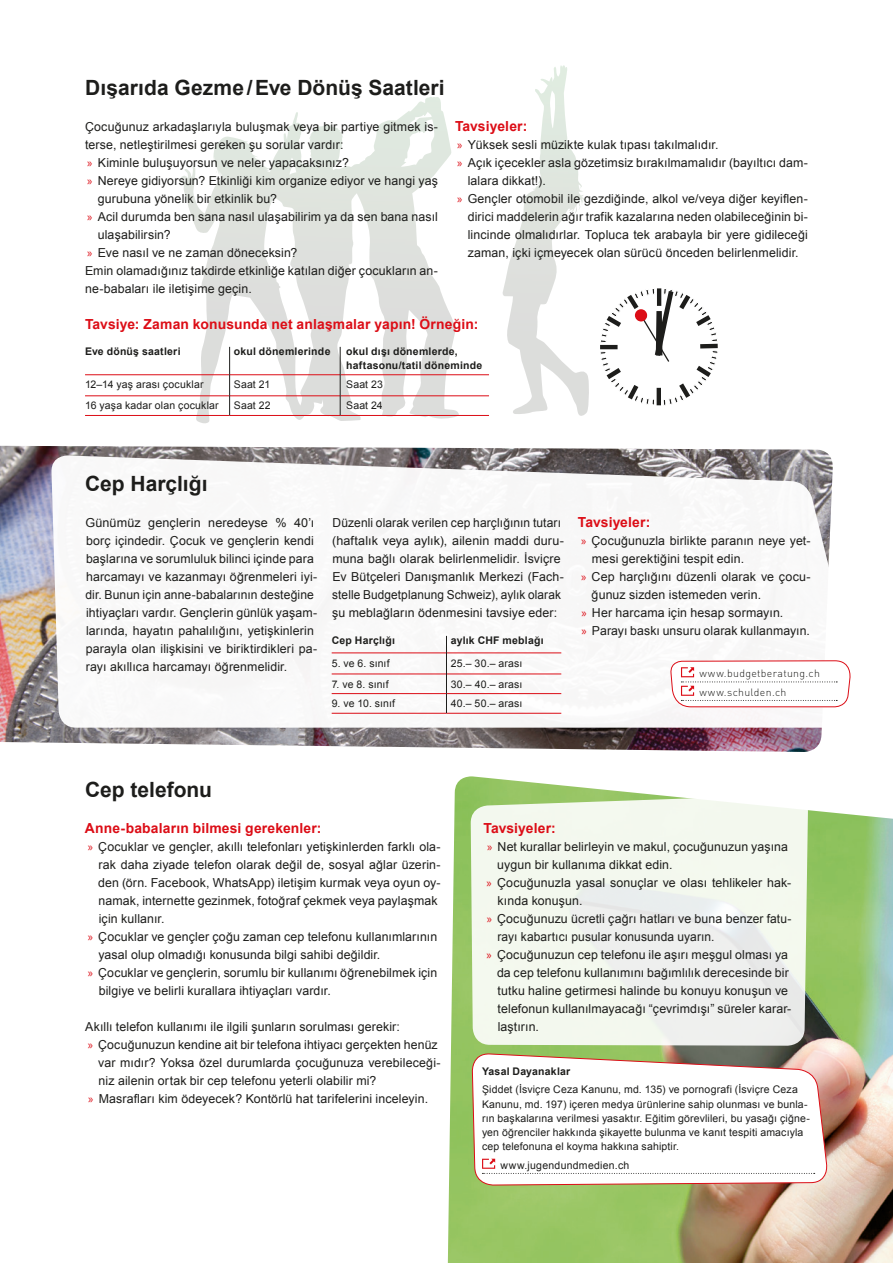
<style>
.page{position:relative;width:893px;height:1263px;background:#fff}
.page>*{position:absolute;margin:0;border:0;box-sizing:border-box;transform-origin:0 0}
.t1{font:700 21px "Arial";color:#1d1d1b}
.t2{font:700 13.8px "Arial";letter-spacing:.01em;color:#dc0d16}
.t3{font:12.3px/18px "Arial";letter-spacing:.01em;color:#1d1d1b}
.t4{font:10.5px/14.2px "Arial";letter-spacing:.015em;color:#1d1d1b}
.t5{font:700 10.5px/14.2px "Arial";letter-spacing:.02em;color:#1d1d1b}
.t6{font:300 10.5px/18.5px "DINOT";letter-spacing:.03em;color:#1d1d1b}
.s1{font-family:"Myriad Pro";color:#dc0d16}
</style>
<div class="page">
<img style="left:180px;top:136px;width:86px;height:278px">
<img style="left:266px;top:112px;width:95px;height:309px">
<img style="left:352px;top:97px;width:107px;height:322px">
<img style="left:502px;top:66px;width:87px;height:350px">
<hr style="left:85px;top:374px;width:144px;height:1px;background:#dc0d16">
<hr style="left:230px;top:374px;width:110px;height:1px;background:#dc0d16">
<hr style="left:340px;top:374px;width:149px;height:1px;background:#dc0d16">
<hr style="left:85px;top:396px;width:144px;height:1px;background:#dc0d16">
<hr style="left:230px;top:396px;width:110px;height:1px;background:#dc0d16">
<hr style="left:340px;top:396px;width:149px;height:1px;background:#dc0d16">
<hr style="left:85px;top:415px;width:145px;height:1px;background:#dc0d16">
<hr style="left:230px;top:415px;width:110px;height:1px;background:#dc0d16">
<hr style="left:340px;top:415px;width:149px;height:1px;background:#dc0d16">
<svg style="left:229px;top:347px;width:1px;height:68px"></svg>
<svg style="left:340px;top:347px;width:1px;height:68px"></svg>
<svg style="left:600px;top:288px;width:118px;height:118px"></svg>
<div style="left:635px;top:309px;width:12px;height:12px;background:#dc0d16;border-radius:50%"></div>
<img style="left:0;top:446px;width:829px;height:306px">
<svg style="left:51px;top:455px;width:782px;height:273px"></svg>
<hr style="left:332px;top:653px;width:114px;height:1px;background:#dc0d16">
<hr style="left:447px;top:653px;width:114px;height:1px;background:#dc0d16">
<hr style="left:332px;top:674px;width:114px;height:1px;background:#dc0d16">
<hr style="left:447px;top:674px;width:114px;height:1px;background:#dc0d16">
<hr style="left:332px;top:693px;width:114px;height:1px;background:#dc0d16">
<hr style="left:447px;top:693px;width:114px;height:1px;background:#dc0d16">
<hr style="left:332px;top:713px;width:114px;height:1px;background:#dc0d16">
<hr style="left:446px;top:713px;width:115px;height:1px;background:#dc0d16">
<svg style="left:446px;top:636px;width:1px;height:77px"></svg>
<svg style="left:670px;top:660px;width:181px;height:48px"></svg>
<img style="left:448px;top:776px;width:445px;height:487px">
<svg style="left:471px;top:794px;width:337px;height:252px;fill:#f3f8ee"></svg>
<svg style="left:472px;top:1010px;width:357px;height:176px"></svg>
<svg style="left:482px;top:1159px;width:333px;height:15px"></svg>
<h1 class="t1" style="left:85px;top:73px;width:361px">Dışarıda Gezme/Eve Dönüş Saatleri</h1>
<p class="t3" style="left:85px;top:118px;width:354px">Çocuğunuz arkadaşlarıyla buluşmak veya bir partiye gitmek is-</p>
<p class="t3" style="left:85px;top:136px;width:260px">terse, netleştirilmesi gereken şu sorular vardır:</p>
<p class="t3" style="left:87px;top:154px;width:263px"><span class="s1">»</span> Kiminle buluşuyorsun ve neler yapacaksınız?</p>
<p class="t3" style="left:87px;top:172px;width:352px"><span class="s1">»</span> Nereye gidiyorsun? Etkinliği kim organize ediyor ve hangi yaş</p>
<p class="t3" style="left:98px;top:190px;width:181px">gurubuna yönelik bir etkinlik bu?</p>
<p class="t3" style="left:87px;top:208px;width:352px"><span class="s1">»</span> Acil durumda ben sana nasıl ulaşabilirim ya da sen bana nasıl</p>
<p class="t3" style="left:98px;top:226px;width:74px">ulaşabilirsin?</p>
<p class="t3" style="left:87px;top:244px;width:212px"><span class="s1">»</span> Eve nasıl ve ne zaman döneceksin?</p>
<p class="t3" style="left:85px;top:262px;width:354px">Emin olamadığınız takdirde etkinliğe katılan diğer çocukların an-</p>
<p class="t3" style="left:85px;top:280px;width:168px">ne-babaları ile iletişime geçin.</p>
<p class="t2" style="left:455px;top:117px;width:74px">Tavsiyeler:</p>
<p class="t3" style="left:457px;top:136px;width:263px"><span class="s1">»</span> Yüksek sesli müzikte kulak tıpası takılmalıdır.</p>
<p class="t3" style="left:457px;top:154px;width:352px"><span class="s1">»</span> Açık içecekler asla gözetimsiz bırakılmamalıdır (bayıltıcı dam-</p>
<p class="t3" style="left:468px;top:172px;width:80px">lalara dikkat!).</p>
<p class="t3" style="left:457px;top:190px;width:352px"><span class="s1">»</span> Gençler otomobil ile gezdiğinde, alkol ve/veya diğer keyiflen-</p>
<p class="t3" style="left:468px;top:208px;width:342px">dirici maddelerin ağır trafik kazalarına neden olabileceğinin bi-</p>
<p class="t3" style="left:468px;top:226px;width:342px">lincinde olmalıdırlar. Topluca tek arabayla bir yere gidileceği</p>
<p class="t3" style="left:468px;top:244px;width:332px">zaman, içki içmeyecek olan sürücü önceden belirlenmelidir.</p>
<p class="t2" style="left:85px;top:315px;width:395px">Tavsiye: Zaman konusunda net anlaşmalar yapın! Örneğin:</p>
<p class="t5" style="left:85px;top:344px;width:97px">Eve dönüş saatleri</p>
<p class="t5" style="left:234px;top:344px;width:98px">okul dönemlerinde</p>
<p class="t5" style="left:346px;top:344px;width:138px">okul dışı dönemlerde, haftasonu/tatil döneminde</p>
<p class="t4" style="left:85px;top:378px;width:120px">12–14 yaş arası çocuklar</p>
<p class="t4" style="left:234px;top:378px;width:38px">Saat 21</p>
<p class="t4" style="left:346px;top:378px;width:38px">Saat 23</p>
<p class="t4" style="left:85px;top:399px;width:135px">16 yaşa kadar olan çocuklar</p>
<p class="t4" style="left:234px;top:399px;width:38px">Saat 22</p>
<p class="t4" style="left:346px;top:399px;width:38px">Saat 24</p>
<h1 class="t1" style="left:85px;top:469px;width:124px">Cep Harçlığı</h1>
<p class="t3" style="left:85px;top:514px;width:233px">Günümüz gençlerin neredeyse % 40’ı borç içindedir. Çocuk ve gençlerin kendi başlarına ve sorumluluk bilinci içinde para harcamayı ve kazanmayı öğrenmeleri iyi&shy;dir. Bunun için anne-babalarının desteğine ihtiyaçları vardır. Gençlerin günlük yaşam&shy;larında, hayatın pahalılığını, yetişkinlerin parayla olan ilişkisini ve biriktirdikleri pa&shy;rayı akıllıca harcamayı öğrenmelidir.</p>
<p class="t3" style="left:332px;top:514px;width:233px">Düzenli olarak verilen cep harçlığının tutarı (haftalık veya aylık), ailenin maddi duru&shy;muna bağlı olarak belirlenmelidir. İsviçre Ev Bütçeleri Danışmanlık Merkezi (Fach&shy;stelle Budgetplanung Schweiz), aylık olarak şu meblağların ödenmesini tavsiye eder:</p>
<p class="t2" style="left:578px;top:513px;width:74px">Tavsiyeler:</p>
<p class="t3" style="left:581px;top:532px;width:231px"><span class="s1">»</span> Çocuğunuzla birlikte paranın neye yet-</p>
<p class="t3" style="left:592px;top:550px;width:154px">mesi gerektiğini tespit edin.</p>
<p class="t3" style="left:581px;top:568px;width:231px"><span class="s1">»</span> Cep harçlığını düzenli olarak ve çocu-</p>
<p class="t3" style="left:592px;top:586px;width:171px">ğunuz sizden istemeden verin.</p>
<p class="t3" style="left:581px;top:604px;width:203px"><span class="s1">»</span> Her harcama için hesap sormayın.</p>
<p class="t3" style="left:581px;top:622px;width:230px"><span class="s1">»</span> Parayı baskı unsuru olarak kullanmayın.</p>
<p class="t5" style="left:332px;top:633px;width:65px">Cep Harçlığı</p>
<p class="t5" style="left:451px;top:633px;width:94px">aylık CHF meblağı</p>
<p class="t4" style="left:332px;top:656px;width:59px">5. ve 6. sınıf</p>
<p class="t4" style="left:451px;top:656px;width:73px">25.– 30.– arası</p>
<p class="t4" style="left:332px;top:677px;width:58px">7. ve 8. sınıf</p>
<p class="t4" style="left:451px;top:677px;width:73px">30.– 40.– arası</p>
<p class="t4" style="left:332px;top:696px;width:65px">9. ve 10. sınıf</p>
<p class="t4" style="left:451px;top:696px;width:73px">40.– 50.– arası</p>
<p class="t6" style="left:700px;top:664px;width:122px">www.budgetberatung.ch www.schulden.ch</p>
<h1 class="t1" style="left:85px;top:775px;width:128px">Cep telefonu</h1>
<p class="t2" style="left:85px;top:819px;width:238px">Anne-babaların bilmesi gerekenler:</p>
<p class="t3" style="left:88px;top:838px;width:354px"><span class="s1">»</span> Çocuklar ve gençler, akıllı telefonları yetişkinlerden farklı ola-</p>
<p class="t3" style="left:99px;top:856px;width:343px">rak daha ziyade telefon olarak değil de, sosyal ağlar üzerin-</p>
<p class="t3" style="left:98px;top:874px;width:344px">den (örn. Facebook, WhatsApp) iletişim kurmak veya oyun oy-</p>
<p class="t3" style="left:99px;top:892px;width:341px">namak, internette gezinmek, fotoğraf çekmek veya paylaşmak</p>
<p class="t3" style="left:99px;top:910px;width:67px">için kullanır.</p>
<p class="t3" style="left:88px;top:928px;width:351px"><span class="s1">»</span> Çocuklar ve gençler çoğu zaman cep telefonu kullanımlarının</p>
<p class="t3" style="left:98px;top:946px;width:284px">yasal olup olmadığı konusunda bilgi sahibi değildir.</p>
<p class="t3" style="left:88px;top:964px;width:351px"><span class="s1">»</span> Çocuklar ve gençlerin, sorumlu bir kullanımı öğrenebilmek için</p>
<p class="t3" style="left:99px;top:982px;width:234px">bilgiye ve belirli kurallara ihtiyaçları vardır.</p>
<p class="t3" style="left:85px;top:1018px;width:316px">Akıllı telefon kullanımı ile ilgili şunların sorulması gerekir:</p>
<p class="t3" style="left:88px;top:1036px;width:351px"><span class="s1">»</span> Çocuğunuzun kendine ait bir telefona ihtiyacı gerçekten henüz</p>
<p class="t3" style="left:98px;top:1054px;width:344px">var mıdır? Yoksa özel durumlarda çocuğunuza verebileceği-</p>
<p class="t3" style="left:99px;top:1072px;width:279px">niz ailenin ortak bir cep telefonu yeterli olabilir mi?</p>
<p class="t3" style="left:88px;top:1090px;width:341px"><span class="s1">»</span> Masrafları kim ödeyecek? Kontörlü hat tarifelerini inceleyin.</p>
<p class="t2" style="left:483px;top:819px;width:74px">Tavsiyeler:</p>
<p class="t3" style="left:487px;top:838px;width:302px"><span class="s1">»</span> Net kurallar belirleyin ve makul, çocuğunuzun yaşına</p>
<p class="t3" style="left:497px;top:856px;width:177px">uygun bir kullanıma dikkat edin.</p>
<p class="t3" style="left:487px;top:874px;width:306px"><span class="s1">»</span> Çocuğunuzla yasal sonuçlar ve olası tehlikeler hak-</p>
<p class="t3" style="left:498px;top:892px;width:86px">kında konuşun.</p>
<p class="t3" style="left:487px;top:910px;width:306px"><span class="s1">»</span> Çocuğunuzu ücretli çağrı hatları ve buna benzer fatu-</p>
<p class="t3" style="left:497px;top:928px;width:219px">rayı kabartıcı pusular konusunda uyarın.</p>
<p class="t3" style="left:487px;top:946px;width:303px"><span class="s1">»</span> Çocuğunuzun cep telefonu ile aşırı meşgul olması ya</p>
<p class="t3" style="left:497px;top:964px;width:293px">da cep telefonu kullanımını bağımlılık derecesinde bir</p>
<p class="t3" style="left:498px;top:982px;width:292px">tutku haline getirmesi halinde bu konuyu konuşun ve</p>
<p class="t3" style="left:498px;top:1000px;width:295px">telefonun kullanılmayacağı “çevrimdışı” süreler karar-</p>
<p class="t3" style="left:498px;top:1018px;width:43px">laştırın.</p>
<p class="t5" style="left:482px;top:1064px;width:90px">Yasal Dayanaklar</p>
<p class="t4" style="left:482px;top:1082px;width:329px">Şiddet (İsviçre Ceza Kanunu, md. 135) ve pornografi (İsviçre Ceza Kanunu, md. 197) içeren medya ürünlerine sahip olunması ve bunla&shy;rın başkalarına verilmesi yasaktır. Eğitim görevlileri, bu yasağı çiğne&shy;yen öğrenciler hakkında şikayette bulunma ve kanıt tespiti amacıyla cep telefonuna el koyma hakkına sahiptir.</p>
<p class="t4" style="left:501px;top:1158px;width:130px">www.jugendundmedien.ch</p>
</div>
